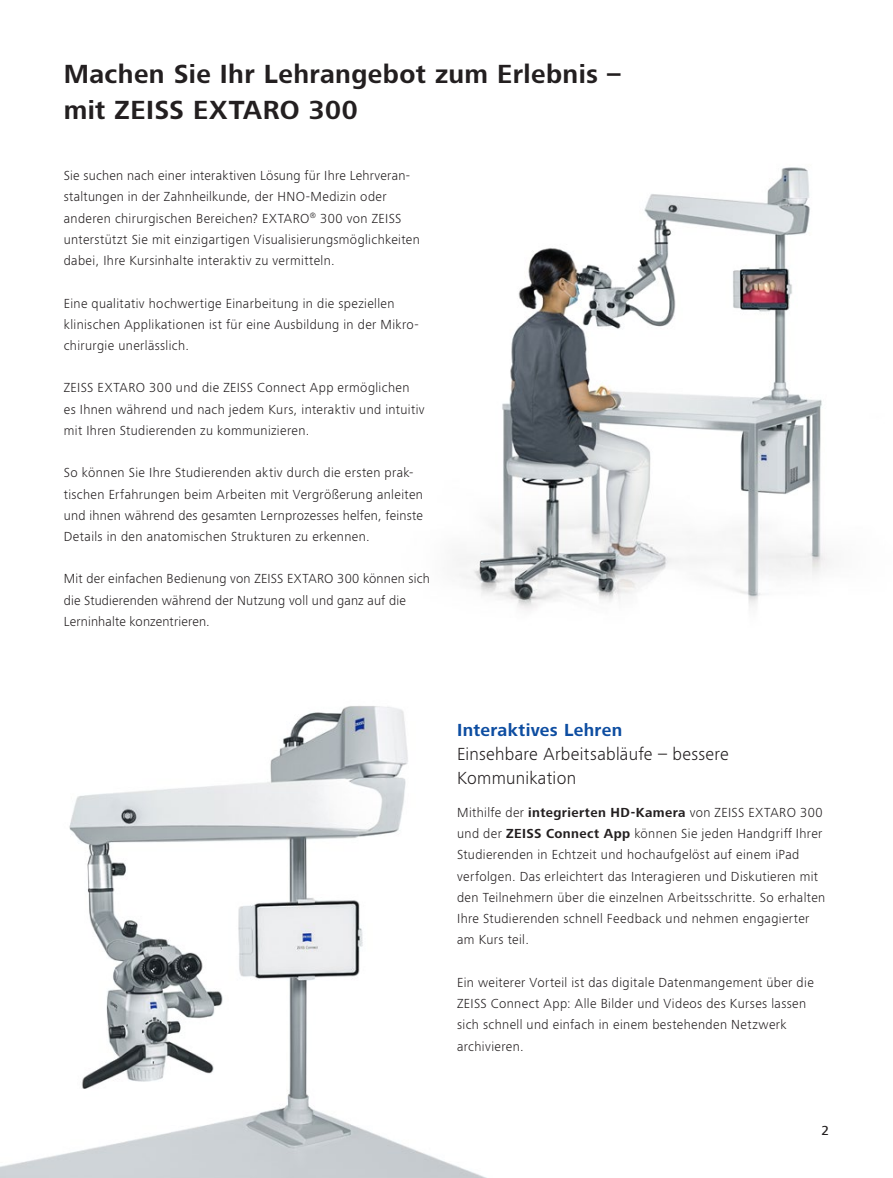
<style>
.page{position:relative;width:893px;height:1178px;background:#fff}
.page>*{position:absolute;margin:0;border:0;box-sizing:border-box;transform-origin:0 0}
.t1{font:700 27px/36px "ZEISS Frutiger Next W1 G";letter-spacing:.015em;color:#231f20}
.t2{font:300 18px/24px "ZEISS Frutiger Next W1 G";letter-spacing:.015em;color:#231f20}
.t3{font:700 18px "ZEISS Frutiger Next W1 G";letter-spacing:.02em;color:#0d4da1}
.t4{font:300 13.5px/21.1px "ZEISS Frutiger Next W1 G";letter-spacing:.025em;color:#231f20}
.t5{font:500 13.5px "ZEISS Frutiger Next W1 G";color:#231f20}
.s1{font-weight:700}
</style>
<div class="page">
<img style="left:457px;top:167px;width:372px;height:443px">
<img style="left:0;top:706px;width:487px;height:472px">
<h1 class="t1" style="left:64px;top:55px;width:558px">Machen Sie Ihr Lehrangebot zum Erlebnis – mit ZEISS EXTARO 300</h1>
<p class="t4" style="left:64px;top:164px;width:358px">Sie suchen nach einer interaktiven Lösung für Ihre Lehrveran&shy;staltungen in der Zahnheilkunde, der HNO-Medizin oder anderen chirurgischen Bereichen? EXTARO<sup>®</sup> 300 von ZEISS unterstützt Sie mit einzigartigen Visualisierungsmöglichkeiten dabei, Ihre Kursinhalte interaktiv zu vermitteln.</p>
<p class="t4" style="left:64px;top:292px;width:356px">Eine qualitativ hochwertige Einarbeitung in die speziellen klinischen Applikationen ist für eine Ausbildung in der Mikro&shy;chirurgie unerlässlich.</p>
<p class="t4" style="left:64px;top:377px;width:362px">ZEISS EXTARO 300 und die ZEISS Connect App ermöglichen es Ihnen während und nach jedem Kurs, interaktiv und intuitiv mit Ihren Studierenden zu kommunizieren.</p>
<p class="t4" style="left:64px;top:461px;width:361px">So können Sie Ihre Studierenden aktiv durch die ersten prak&shy;tischen Erfahrungen beim Arbeiten mit Vergrößerung anleiten und ihnen während des gesamten Lernprozesses helfen, feinste Details in den anatomischen Strukturen zu erkennen.</p>
<p class="t4" style="left:64px;top:568px;width:368px">Mit der einfachen Bedienung von ZEISS EXTARO 300 können sich die Studierenden während der Nutzung voll und ganz auf die<br>Lerninhalte konzentrieren.</p>
<h2 class="t3" style="left:457px;top:717px;width:167px">Interaktives Lehren</h2>
<h2 class="t2" style="left:457px;top:741px;width:273px">Einsehbare Arbeitsabläufe – bessere<br>Kommunikation</h2>
<p class="t4" style="left:457px;top:801px;width:370px">Mithilfe der <span class="s1">integrierten HD-Kamera</span> von ZEISS EXTARO 300 und der <span class="s1">ZEISS Connect App</span> können Sie jeden Handgriff Ihrer Studierenden in Echtzeit und hochaufgelöst auf einem iPad verfolgen. Das erleichtert das Interagieren und Diskutieren mit den Teilnehmern über die einzelnen Arbeitsschritte. So erhalten Ihre Studierenden schnell Feedback und nehmen engagierter am Kurs teil.</p>
<p class="t4" style="left:457px;top:971px;width:358px">Ein weiterer Vorteil ist das digitale Datenmangement über die ZEISS Connect App: Alle Bilder und Videos des Kurses lassen sich schnell und einfach in einem bestehenden Netzwerk archivieren.</p>
<p class="t5" style="left:822px;top:1121px;width:9px">2</p>
</div>
